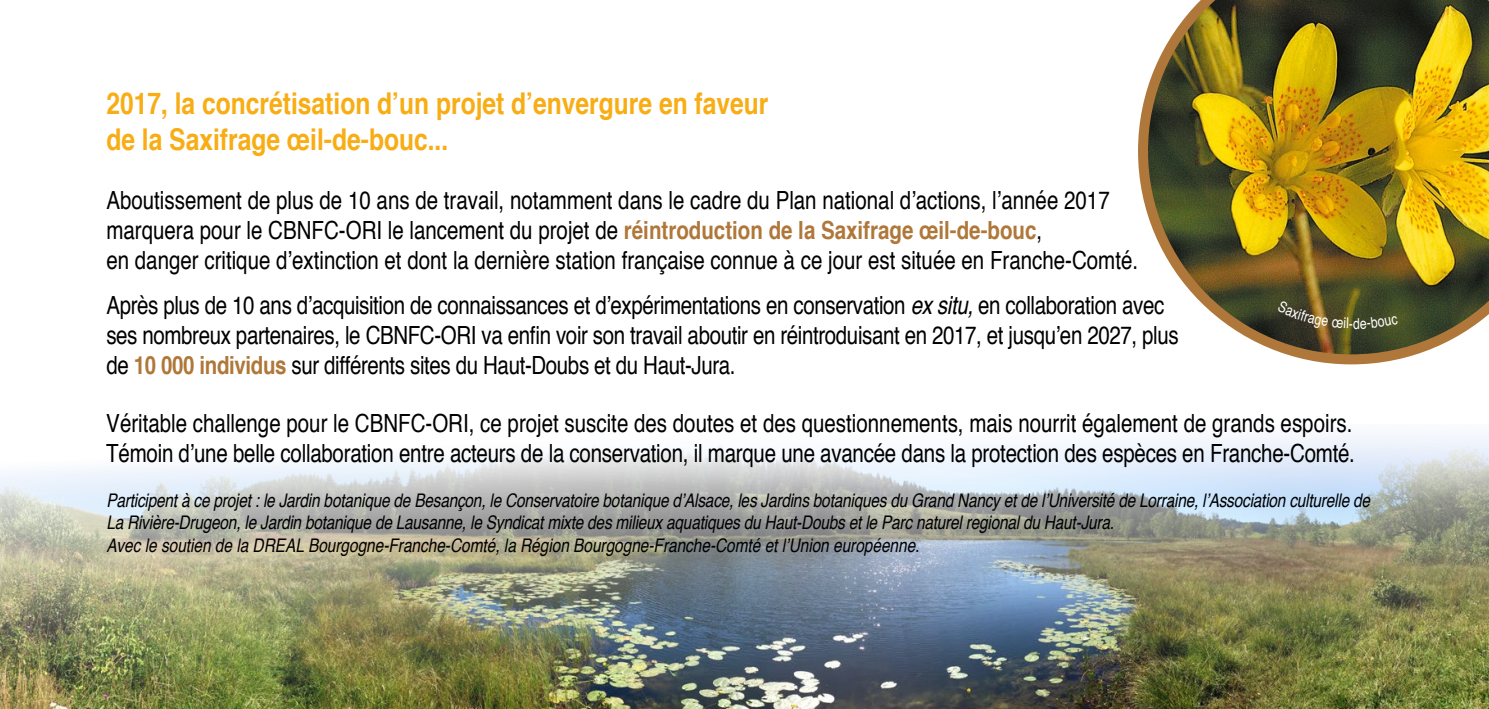
<style>
.page{position:relative;width:1489px;height:709px;background:#fff}
.page>*{position:absolute;margin:0;border:0;box-sizing:border-box;transform-origin:0 0}
.t1{font:700 condensed 30px/36px "Helvetica";color:#f8ad15}
.t2{font:condensed 25px/30px "Helvetica";letter-spacing:-.01em;color:#000}
.t3{font:italic condensed 18.75px/22.5px "Helvetica";color:#000}
.t4{font:condensed 15px "Helvetica";color:#fff}
.s1{font-weight:700;color:#af783a}
.s2{font-style:italic}
</style>
<div class="page">
<img style="left:0;top:519px;width:1488px;height:190px">
<svg style="left:0;top:364px;width:1488px;height:155px"></svg>
<img style="left:1138px;top:0;width:350px;height:364px">
<svg style="left:1276px;top:301px;width:76px;height:27px"></svg>
<svg style="left:1360px;top:315px;width:37px;height:14px"></svg>
<p class="t1" style="left:106px;top:84px;width:663px">2017, la concrétisation d’un projet d’envergure en faveur de la Saxifrage œil-de-bouc...</p>
<p class="t2" style="left:106px;top:184px;width:1033px">Aboutissement de plus de 10 ans de travail, notamment dans le cadre du Plan national d’actions, l’année 2017 marquera pour le CBNFC-ORI le lancement du projet de <span class="s1">réintroduction de la Saxifrage œil-de-bouc</span>,<br>en danger critique d’extinction et dont la dernière station française connue à ce jour est située en Franche-Comté.</p>
<p class="t2" style="left:106px;top:289px;width:1073px">Après plus de 10 ans d’acquisition de connaissances et d’expérimentations en conservation <span class="s2">exsitu,</span>en collaboration avec ses nombreux partenaires, le CBNFC-ORI va enfin voir son travail aboutir en réintroduisant en 2017, et jusqu’en 2027, plus de <span class="s1">10 000 individus</span> sur différents sites du Haut-Doubs et du Haut-Jura.</p>
<p class="t2" style="left:106px;top:407px;width:1249px">Véritable challenge pour le CBNFC-ORI, ce projet suscite des doutes et des questionnements, mais nourrit également de grands espoirs.<br>Témoin d’une belle collaboration entre acteurs de la conservation, il marque une avancée dans la protection des espèces en Franche-Comté.</p>
<p class="t3" style="left:106px;top:488px;width:1269px">Participentà ce projet:le Jardin botanique de Besançon,le Conservatoire botanique d’Alsace,lesJardinsbotaniquesdu Grand Nancyetde l’Université de Lorraine,l’Association culturelle de<br>La Rivière-Drugeon,le Jardin botanique de Lausanne,le Syndicatmixte desmilieuxaquatiquesdu Haut-Doubsetle Parcnaturelregionaldu Haut-Jura.<br>Avec le soutien de la DREAL Bourgogne-Franche-Comté,la Région Bourgogne-Franche-Comté etl’Union européenne.</p>
<p class="t4" style="left:1352px;top:314px;width:8px">d</p>
</div>
